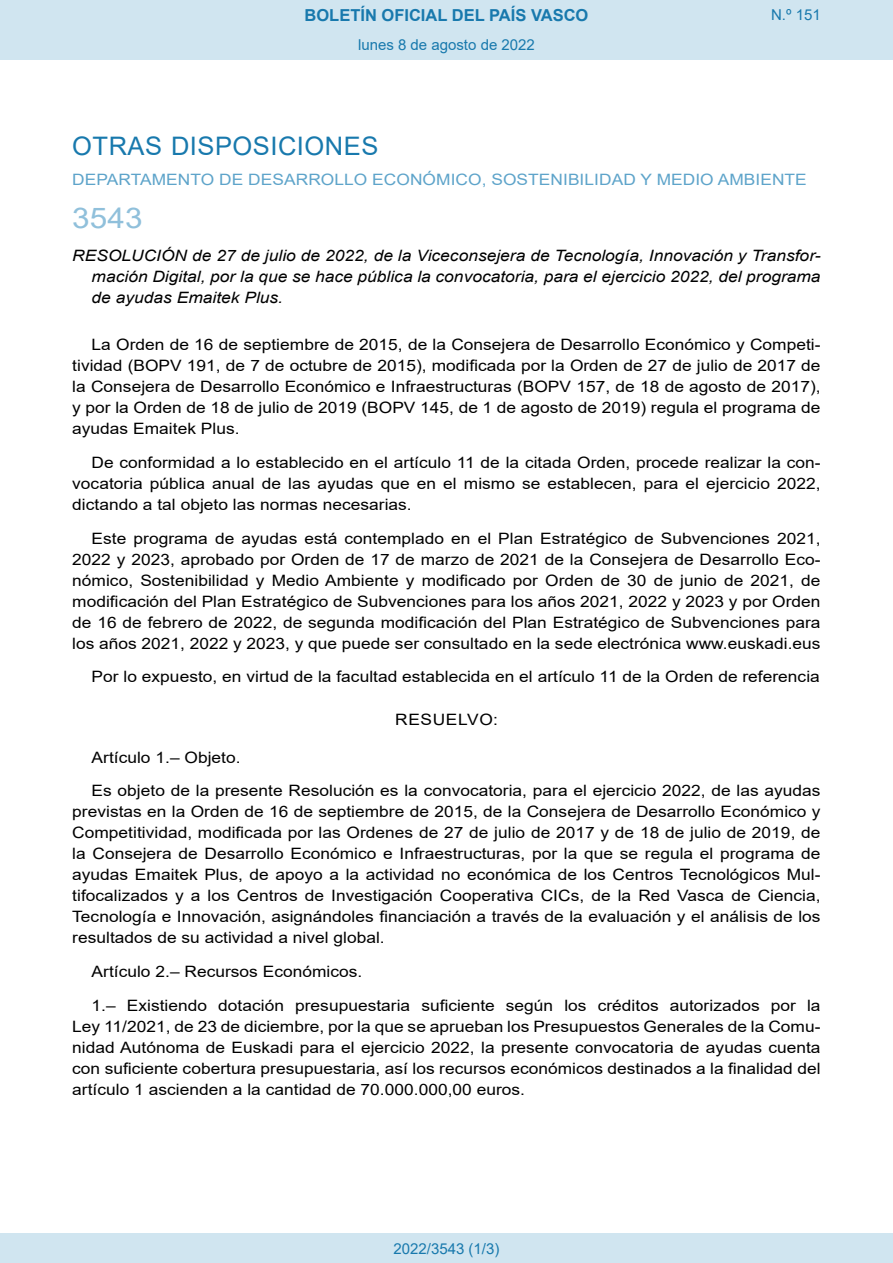
<style>
.page{position:relative;width:893px;height:1263px;background:#fff}
.page>*{position:absolute;margin:0;border:0;box-sizing:border-box;transform-origin:0 0}
.BOPVOrden{font:28.5px "Arial";color:#90c0db;scale:1.11 1}
.BOPVSeccion{font:25.5px "Arial";letter-spacing:.02em;color:#1879ad}
.t1{font:700 16.5px "Arial";color:#1879ad}
.BOPVDetalle{font:15.6px/21px "Arial";color:#000;text-align:justify;scale:1.11 1}
.BOPVTitulo{font:italic 15.6px/21px "Arial";color:#000;text-align:justify;scale:1.11 1}
.BOPVOrganismo{font:15.6px "Arial";letter-spacing:.005em;color:#5ea4ca;scale:1.11 1}
.BOPVClave{font:15.6px "Arial";letter-spacing:.035em;color:#000;scale:1.11 1}
.Paginacion_Centro{font:15px "Arial";color:#1879ad}
</style>
<div class="page">
<div style="left:0;top:0;width:893px;height:60px;background:#d0e5f0"></div>
<div style="left:0;top:1233px;width:893px;height:30px;background:#d0e5f0"></div>
<p class="t1" style="left:305px;top:3px;width:285px">BOLETÍN OFICIAL DEL PAÍS VASCO</p>
<p class="Paginacion_Centro" style="left:358px;top:35px;width:178px">lunes 8 de agosto de 2022</p>
<p class="Paginacion_Centro" style="left:771px;top:5px;width:51px">N.º 151</p>
<p class="BOPVSeccion" style="left:72px;top:128px;width:308px">OTRAS DISPOSICIONES</p>
<p class="BOPVOrganismo" style="left:72px;top:169px;width:663px">DEPARTAMENTO DE DESARROLLO ECONÓMICO, SOSTENIBILIDAD Y MEDIO AMBIENTE</p>
<p class="BOPVOrden" style="left:72px;top:198px;width:65px">3543</p>
<p class="BOPVTitulo" style="left:92px;top:246px;width:658px;text-indent:-19px">RESOLUCIÓN de 27 de julio de 2022, de la Viceconsejera de Tecnología, Innovación y Transfor&shy;mación Digital, por la que se hace pública la convocatoria, para el ejercicio 2022, del programa de ayudas Emaitek Plus.</p>
<p class="BOPVDetalle" style="left:72px;top:334px;width:676px;text-indent:19px">La Orden de 16 de septiembre de 2015, de la Consejera de Desarrollo Económico y Competi&shy;tividad (BOPV 191, de 7 de octubre de 2015), modificada por la Orden de 27 de julio de 2017 de la Consejera de Desarrollo Económico e Infraestructuras (BOPV 157, de 18 de agosto de 2017), y por la Orden de 18 de julio de 2019 (BOPV 145, de 1 de agosto de 2019) regula el programa de ayudas Emaitek Plus.</p>
<p class="BOPVDetalle" style="left:72px;top:452px;width:676px;text-indent:19px">De conformidad a lo establecido en el artículo 11 de la citada Orden, procede realizar la con&shy;vocatoria pública anual de las ayudas que en el mismo se establecen, para el ejercicio 2022, dictando a tal objeto las normas necesarias.</p>
<p class="BOPVDetalle" style="left:72px;top:527px;width:676px;text-indent:19px">Este programa de ayudas está contemplado en el Plan Estratégico de Subvenciones 2021, 2022 y 2023, aprobado por Orden de 17 de marzo de 2021 de la Consejera de Desarrollo Eco&shy;nómico, Sostenibilidad y Medio Ambiente y modificado por Orden de 30 de junio de 2021, de modificación del Plan Estratégico de Subvenciones para los años 2021, 2022 y 2023 y por Orden de 16 de febrero de 2022, de segunda modificación del Plan Estratégico de Subvenciones para los años 2021, 2022 y 2023, y que puede ser consultado en la sede electrónica www.euskadi.eus</p>
<p class="BOPVDetalle" style="left:92px;top:666px;width:657px">Por lo expuesto, en virtud de la facultad establecida en el artículo 11 de la Orden de referencia</p>
<p class="BOPVClave" style="left:395px;top:708px;width:94px">RESUELVO:</p>
<p class="BOPVDetalle" style="left:92px;top:746px;width:136px">Artículo 1.– Objeto.</p>
<p class="BOPVDetalle" style="left:72px;top:780px;width:676px;text-indent:19px">Es objeto de la presente Resolución es la convocatoria, para el ejercicio 2022, de las ayudas previstas en la Orden de 16 de septiembre de 2015, de la Consejera de Desarrollo Económico y Competitividad, modificada por las Ordenes de 27 de julio de 2017 y de 18 de julio de 2019, de la Consejera de Desarrollo Económico e Infraestructuras, por la que se regula el programa de ayudas Emaitek Plus, de apoyo a la actividad no económica de los Centros Tecnológicos Mul&shy;tifocalizados y a los Centros de Investigación Cooperativa CICs, de la Red Vasca de Ciencia, Tecnología e Innovación, asignándoles financiación a través de la evaluación y el análisis de los resultados de su actividad a nivel global.</p>
<p class="BOPVDetalle" style="left:92px;top:961px;width:245px">Artículo 2.– Recursos Económicos.</p>
<p class="BOPVDetalle" style="left:72px;top:995px;width:676px;text-indent:19px">1.– Existiendo dotación presupuestaria suficiente según los créditos autorizados por la Ley 11/2021, de 23 de diciembre, por la que se aprueban los Presupuestos Generales de la Comu&shy;nidad Autónoma de Euskadi para el ejercicio 2022, la presente convocatoria de ayudas cuenta con suficiente cobertura presupuestaria, así los recursos económicos destinados a la finalidad del artículo 1 ascienden a la cantidad de 70.000.000,00 euros.</p>
<p class="Paginacion_Centro" style="left:393px;top:1238px;width:107px">2022/3543 (1/3)</p>
</div>
